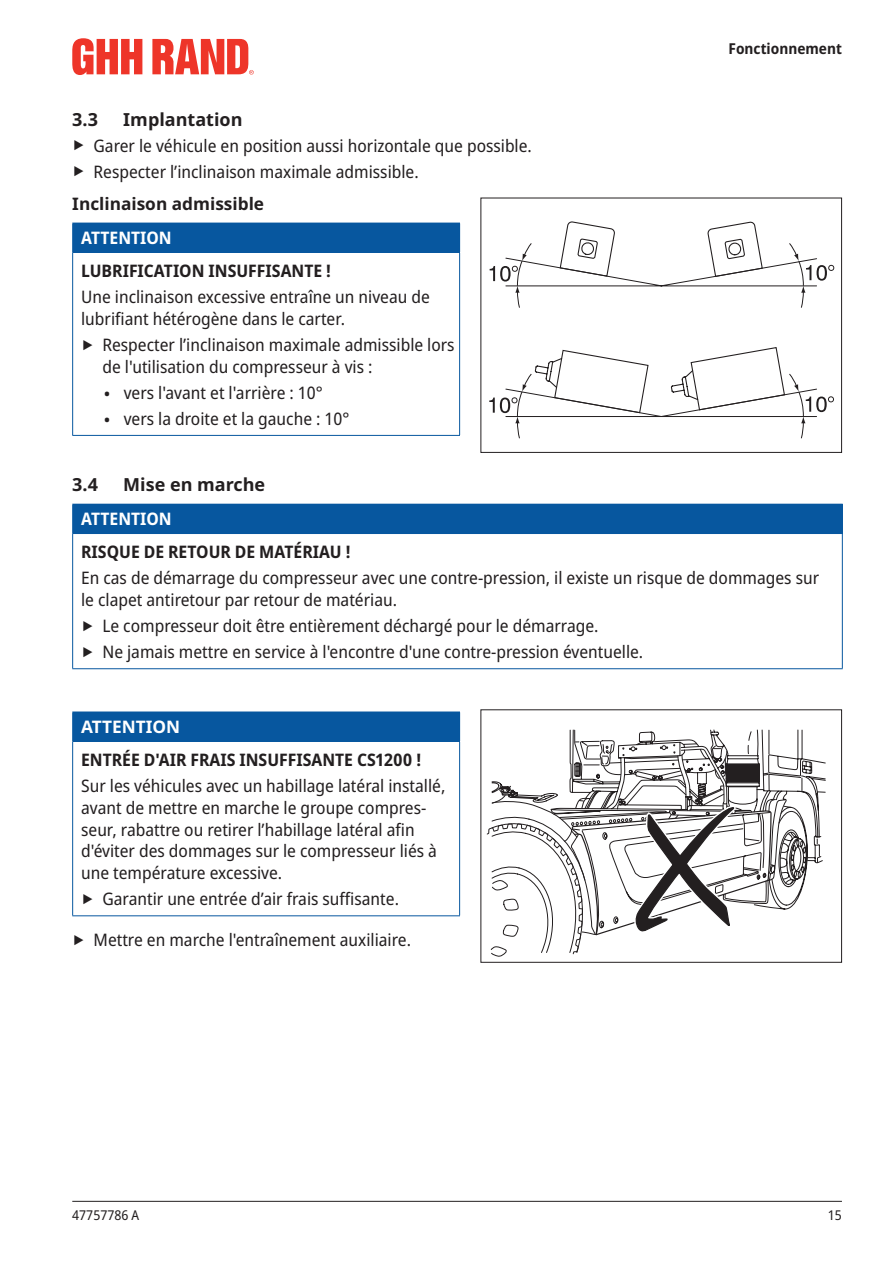
<style>
.page{position:relative;width:893px;height:1263px;background:#fff}
.page>*{position:absolute;margin:0;border:0;box-sizing:border-box;transform-origin:0 0}
.t1{font:700 18px "Noto Sans";color:#231f20}
.t2{font:semi-condensed 17.25px/21.8px "Noto Sans";color:#231f20}
.t3{font:700 semi-condensed 17.25px "Noto Sans";color:#231f20}
.t4{font:700 17.25px "Noto Sans";color:#231f20}
.t5{font:700 semi-condensed 17.25px "Noto Sans";color:#fff}
.t6{font:700 17.25px "Noto Sans";color:#fff}
.t7{font:700 semi-condensed 15px "Noto Sans";color:#231f20}
.t8{font:semi-condensed 13.5px "Noto Sans";color:#231f20}
.s1{font-stretch:normal;font-size:34.5px}
</style>
<div class="page">
<hr style="left:72px;top:1201px;width:770px;height:1px;background:#231f20">
<svg style="left:72px;top:38px;width:70px;height:37px"></svg>
<svg style="left:152px;top:39px;width:102px;height:36px"></svg>
<div style="left:73px;top:223px;width:387px;height:29px;background:#07579f"></div>
<hr style="left:72px;top:252px;width:388px;height:1px;background:#07579f">
<svg style="left:72px;top:223px;width:1px;height:29px"></svg>
<hr style="left:72px;top:253px;width:1px;height:182px;background:#07579f">
<hr style="left:459px;top:253px;width:1px;height:182px;background:#07579f">
<hr style="left:72px;top:435px;width:388px;height:1px;background:#07579f">
<div style="left:73px;top:504px;width:769px;height:29px;background:#07579f"></div>
<hr style="left:72px;top:533px;width:771px;height:1px;background:#07579f">
<svg style="left:72px;top:504px;width:1px;height:29px"></svg>
<svg style="left:842px;top:504px;width:1px;height:29px"></svg>
<hr style="left:72px;top:534px;width:1px;height:134px;background:#07579f">
<hr style="left:842px;top:534px;width:1px;height:134px;background:#07579f">
<hr style="left:72px;top:668px;width:771px;height:1px;background:#07579f">
<div style="left:73px;top:712px;width:387px;height:29px;background:#07579f"></div>
<svg style="left:72px;top:712px;width:1px;height:29px"></svg>
<hr style="left:72px;top:741px;width:388px;height:1px;background:#07579f">
<hr style="left:72px;top:742px;width:1px;height:173px;background:#07579f">
<hr style="left:459px;top:742px;width:1px;height:173px;background:#07579f">
<hr style="left:72px;top:915px;width:388px;height:1px;background:#07579f">
<svg style="left:489px;top:347px;width:345px;height:92px"></svg>
<svg style="left:817px;top:265px;width:17px;height:16px"></svg>
<svg style="left:490px;top:221px;width:321px;height:87px"></svg>
<div style="left:480px;top:198px;width:362px;height:255px;border:1px solid #231f20"></div>
<svg style="left:491px;top:729px;width:335px;height:224px"></svg>
<div style="left:480px;top:709px;width:362px;height:254px;border:1px solid #231f20"></div>
<p class="t1" style="left:72px;top:106px;width:27px">3.3</p>
<p class="t1" style="left:123px;top:106px;width:121px">Implantation</p>
<p class="t2" style="left:72px;top:133px;width:461px;line-height:26px"><span class="s1">‣</span> Garer le véhicule en position aussi horizontale que possible. <span class="s1">‣</span> Respecter l’inclinaison maximale admissible.</p>
<p class="t4" style="left:72px;top:191px;width:193px">Inclinaison admissible</p>
<p class="t5" style="left:81px;top:225px;width:92px">ATTENTION</p>
<p class="t3" style="left:81px;top:259px;width:251px">LUBRIFICATION INSUFFISANTE !</p>
<p class="t2" style="left:81px;top:287px;width:350px">Une inclinaison excessive entraîne un niveau de lubrifiant hétérogène dans le carter.</p>
<p class="t2" style="left:102px;top:334px;width:354px;text-indent:-21px"><span class="s1">‣</span> Respecter l’inclinaison maximale admissible lors de l'utilisation du compresseur à vis :</p>
<p class="t2" style="left:102px;top:380px;width:249px;line-height:26px"><span class="s1">·</span> vers l'avant et l'arrière : 10°<br><span class="s1">·</span> vers la droite et la gauche : 10°</p>
<p class="t7" style="left:729px;top:38px;width:115px">Fonctionnement</p>
<p class="t1" style="left:72px;top:472px;width:27px">3.4</p>
<p class="t1" style="left:123px;top:472px;width:143px">Mise en marche</p>
<p class="t5" style="left:81px;top:506px;width:92px">ATTENTION</p>
<p class="t3" style="left:81px;top:540px;width:271px">RISQUE DE RETOUR DE MATÉRIAU !</p>
<p class="t2" style="left:81px;top:568px;width:739px">En cas de démarrage du compresseur avec une contre-pression, il existe un risque de dommages sur le clapet antiretour par retour de matériau.</p>
<p class="t2" style="left:81px;top:613px;width:564px;line-height:26px"><span class="s1">‣</span> Le compresseur doit être entièrement déchargé pour le démarrage.<br><span class="s1">‣</span> Ne jamais mettre en service à l'encontre d'une contre-pression éventuelle.</p>
<p class="t6" style="left:81px;top:714px;width:101px">ATTENTION</p>
<p class="t3" style="left:81px;top:747px;width:341px">ENTRÉE D'AIR FRAIS INSUFFISANTE CS1200 !</p>
<p class="t2" style="left:81px;top:775px;width:366px">Sur les véhicules avec un habillage latéral installé, avant de mettre en marche le groupe compres‑ seur, rabattre ou retirer l’habillage latéral afin d'éviter des dommages sur le compresseur liés à une température excessive.</p>
<p class="t2" style="left:81px;top:888px;width:319px"><span class="s1">‣</span> Garantir une entrée d’air frais suffisante.</p>
<p class="t2" style="left:72px;top:930px;width:340px"><span class="s1">‣</span> Mettre en marche l'entraînement auxiliaire.</p>
<p class="t8" style="left:72px;top:1206px;width:69px">47757786 A</p>
<p class="t8" style="left:828px;top:1206px;width:16px">15</p>
</div>
